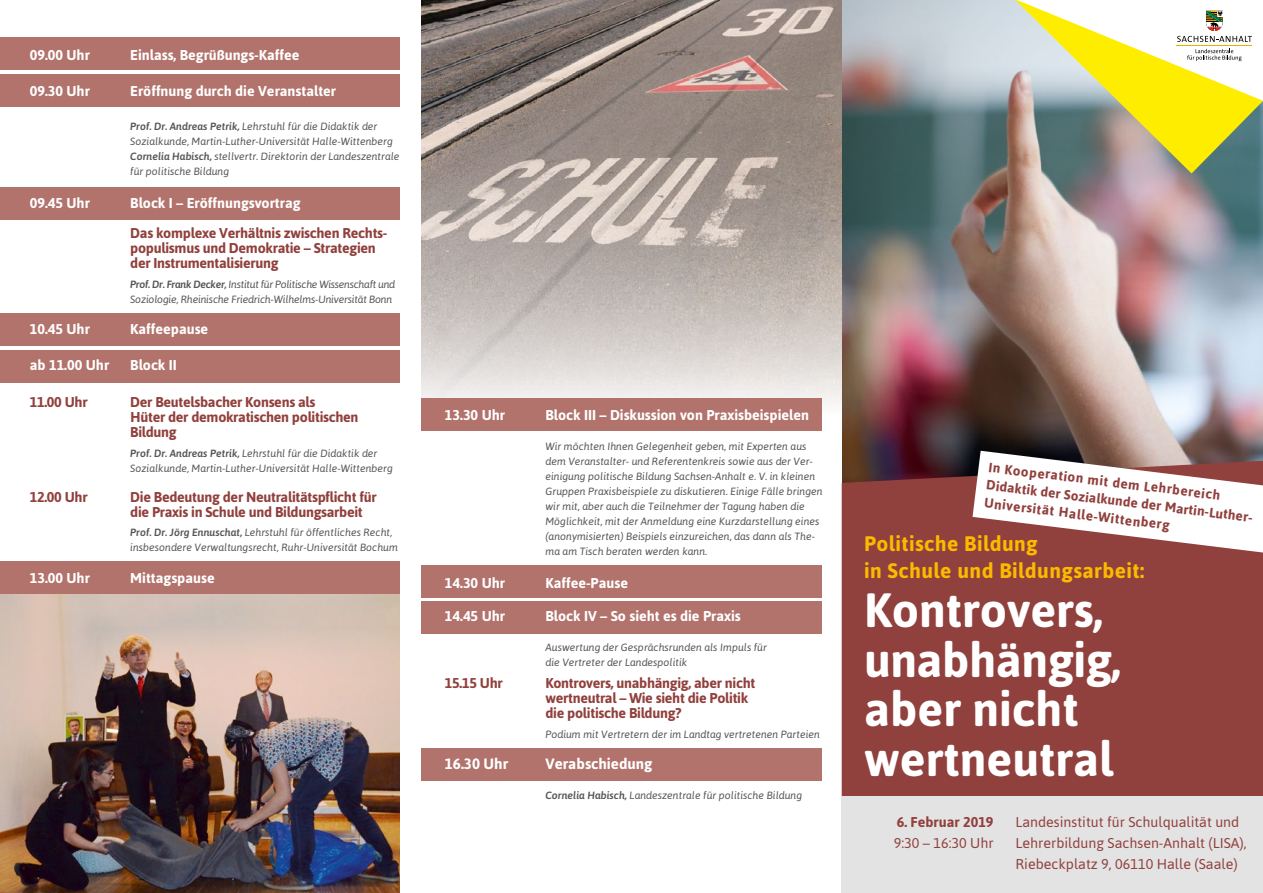
<style>
.page{position:relative;width:1263px;height:893px;background:#fff}
.page>*{position:absolute;margin:0;border:0;box-sizing:border-box;transform-origin:0 0}
.t1{font:700 48px/49.5px "Asap";color:#fff}
.t2{font:700 21px "Asap";letter-spacing:.02em;color:#fbba00}
.Uhrzeit{font:700 15px "Asap";color:#fff}
.Uhrzeit-2{font:700 14.25px/15px "Asap";letter-spacing:-.02em;color:#91413d}
.Uhrzeit-3{font:700 14.25px "Asap";color:#fff}
.t3{font:14.25px/21px "Asap";color:#91413d}
.Uhrzeit-4{font:700 14.25px/21px "Asap";color:#91413d}
.t4{font:700 13.5px/18px "Asap";color:#91413d}
.Uhrzeit-5{font:italic 10.5px/15px "Asap";color:#565656}
.Uhrzeit-6{font:italic 10.5px/15px "Asap";letter-spacing:-.02em;color:#565656}
.s1{font-weight:500}
.s2{font-weight:400}
</style>
<div class="page">
<img style="left:422px;top:0;width:420px;height:405px">
<img style="left:0;top:594px;width:400px;height:299px">
<img style="left:842px;top:0;width:421px;height:461px">
<div style="left:842px;top:461px;width:421px;height:336px;background:#91413d"></div>
<div style="left:841px;top:797px;width:422px;height:96px;background:#e3e3e3"></div>
<svg style="left:972px;top:451px;width:291px;height:101px"></svg>
<div style="left:0;top:313px;width:400px;height:32px;background:#b2736c"></div>
<div style="left:0;top:350px;width:400px;height:32px;background:#b2736c"></div>
<div style="left:0;top:561px;width:400px;height:33px;background:#b2736c"></div>
<div style="left:0;top:37px;width:400px;height:32px;background:#b2736c"></div>
<div style="left:421px;top:601px;width:401px;height:33px;background:#b2736c"></div>
<div style="left:421px;top:748px;width:401px;height:32px;background:#b2736c"></div>
<div style="left:421px;top:398px;width:401px;height:32px;background:#b2736c"></div>
<div style="left:0;top:74px;width:400px;height:32px;background:#b2736c"></div>
<div style="left:0;top:188px;width:400px;height:32px;background:#b2736c"></div>
<div style="left:421px;top:565px;width:401px;height:32px;background:#b2736c"></div>
<svg style="left:1015px;top:0;width:248px;height:173px"></svg>
<p class="Uhrzeit-3" style="left:30px;top:45px;width:62px">09.00 Uhr</p>
<p class="Uhrzeit-3" style="left:130px;top:45px;width:171px">Einlass, Begrüßungs-Kaffee</p>
<p class="Uhrzeit-3" style="left:30px;top:81px;width:62px">09.30 Uhr</p>
<p class="Uhrzeit-3" style="left:130px;top:81px;width:207px">Eröffnung durch die Veranstalter</p>
<p class="Uhrzeit-5" style="left:130px;top:119px;width:264px"><span class="s1">Prof. Dr. Andreas Petrik,</span> Lehrstuhl für die Didaktik der<br>Sozialkunde, Martin-Luther-Universität Halle-Wittenberg</p>
<p class="Uhrzeit-5" style="left:130px;top:149px;width:271px"><span class="s1">Cornelia Habisch,</span> stellvertr. Direktorin der Landeszentrale</p>
<p class="Uhrzeit-5" style="left:130px;top:164px;width:100px">für politische Bildung</p>
<p class="Uhrzeit-3" style="left:30px;top:194px;width:62px">09.45 Uhr</p>
<p class="Uhrzeit-3" style="left:130px;top:194px;width:172px">Block I – Eröffnungsvortrag</p>
<p class="Uhrzeit-2" style="left:130px;top:225px;width:259px">Das komplexe Verhältnis zwischen Rechts&shy;populismus und Demokratie – Strategien</p>
<p class="Uhrzeit-2" style="left:130px;top:255px;width:150px">der Instrumentalisierung</p>
<p class="Uhrzeit-6" style="left:130px;top:276px;width:266px"><span class="s1">Prof. Dr. Frank Decker,</span> Institut für Politische Wissenschaft und<br>Soziologie, Rheinische Friedrich-Wilhelms-Universität Bonn</p>
<p class="Uhrzeit-3" style="left:30px;top:320px;width:62px">10.45 Uhr</p>
<p class="Uhrzeit-3" style="left:130px;top:320px;width:80px">Kaffeepause</p>
<p class="Uhrzeit-3" style="left:30px;top:356px;width:81px">ab 11.00 Uhr</p>
<p class="Uhrzeit-3" style="left:130px;top:356px;width:48px">Block II</p>
<p class="Uhrzeit-2" style="left:30px;top:394px;width:59px">11.00 Uhr</p>
<p class="Uhrzeit-2" style="left:130px;top:394px;width:187px">Der Beutelsbacher Konsens als</p>
<p class="Uhrzeit-2" style="left:130px;top:409px;width:230px">Hüter der demokratischen politischen</p>
<p class="Uhrzeit-2" style="left:130px;top:424px;width:48px">Bildung</p>
<p class="Uhrzeit-5" style="left:130px;top:445px;width:264px"><span class="s1">Prof. Dr. Andreas Petrik,</span> Lehrstuhl für die Didaktik der<br>Sozialkunde, Martin-Luther-Universität Halle-Wittenberg</p>
<p class="Uhrzeit-2" style="left:30px;top:488px;width:59px">12.00 Uhr</p>
<p class="Uhrzeit-2" style="left:130px;top:488px;width:248px">Die Bedeutung der Neutralitätspflicht für die Praxis in Schule und Bildungsarbeit</p>
<p class="Uhrzeit-5" style="left:130px;top:524px;width:269px"><span class="s1">Prof. Dr. Jörg Ennuschat,</span> Lehrstuhl für öffentliches Recht, insbesondere Verwaltungsrecht, Ruhr-Universität Bochum</p>
<p class="Uhrzeit-3" style="left:30px;top:568px;width:62px">13.00 Uhr</p>
<p class="Uhrzeit-3" style="left:130px;top:568px;width:86px">Mittagspause</p>
<p class="Uhrzeit-3" style="left:445px;top:405px;width:62px">13.30 Uhr</p>
<p class="Uhrzeit-3" style="left:545px;top:405px;width:265px">Block III – Diskussion von Praxisbeispielen</p>
<p class="Uhrzeit-5" style="left:545px;top:438px;width:279px">Wir möchten Ihnen Gelegenheit geben, mit Experten aus dem Veranstalter- und Referentenkreis sowie aus der Ver&shy;einigung politische Bildung Sachsen-Anhalt e. V. in kleinen Gruppen Praxisbeispiele zu diskutieren. Einige Fälle bringen wir mit, aber auch die Teilnehmer der Tagung haben die Möglichkeit, mit der Anmeldung eine Kurzdarstellung eines (anonymisierten) Beispiels einzureichen, das dann als The&shy;ma am Tisch beraten werden kann.</p>
<p class="Uhrzeit-3" style="left:445px;top:573px;width:62px">14.30 Uhr</p>
<p class="Uhrzeit-3" style="left:545px;top:573px;width:84px">Kaffee-Pause</p>
<p class="Uhrzeit-3" style="left:445px;top:606px;width:62px">14.45 Uhr</p>
<p class="Uhrzeit-3" style="left:545px;top:606px;width:197px">Block IV – So sieht es die Praxis</p>
<p class="Uhrzeit-5" style="left:545px;top:639px;width:223px">Auswertung der Gesprächsrunden als Impuls für</p>
<p class="Uhrzeit-5" style="left:545px;top:654px;width:143px">die Vertreter der Landespolitik</p>
<p class="Uhrzeit-2" style="left:445px;top:675px;width:59px">15.15 Uhr</p>
<p class="Uhrzeit-2" style="left:545px;top:675px;width:211px">Kontrovers, unabhängig, aber nicht wertneutral – Wie sieht die Politik</p>
<p class="Uhrzeit-2" style="left:545px;top:705px;width:138px">die politische Bildung?</p>
<p class="Uhrzeit-5" style="left:545px;top:726px;width:276px">Podium mit Vertretern der im Landtag vertretenen Parteien</p>
<p class="Uhrzeit" style="left:445px;top:754px;width:65px">16.30 Uhr</p>
<p class="Uhrzeit" style="left:545px;top:754px;width:108px">Verabschiedung</p>
<p class="Uhrzeit-5" style="left:545px;top:788px;width:258px"><span class="s1">Cornelia Habisch,</span> Landeszentrale für politische Bildung</p>
<p class="t4" style="left:990px;top:457px;width:272px;rotate:7deg">In Kooperation mit dem Lehrbereich<br>Didaktik der Sozialkunde der Martin-Luther-<br>Universität Halle-Wittenberg</p>
<p class="t2" style="left:864px;top:529px;width:175px">Politische Bildung</p>
<p class="t2" style="left:864px;top:556px;width:282px">in Schule und Bildungsarbeit:</p>
<p class="t1" style="left:864px;top:584px;width:258px">Kontrovers, unabhängig, aber nicht wertneutral</p>
<p class="Uhrzeit-4" style="left:894px;top:811px;width:101px">6. Februar 2019<br><span class="s2">9:30 – 16:30 Uhr</span></p>
<p class="t3" style="left:1015px;top:811px;width:233px">Landesinstitut für Schulqualität und<br>Lehrerbildung Sachsen-Anhalt (LISA),<br>Riebeckplatz 9, 06110 Halle (Saale)</p>
</div>
